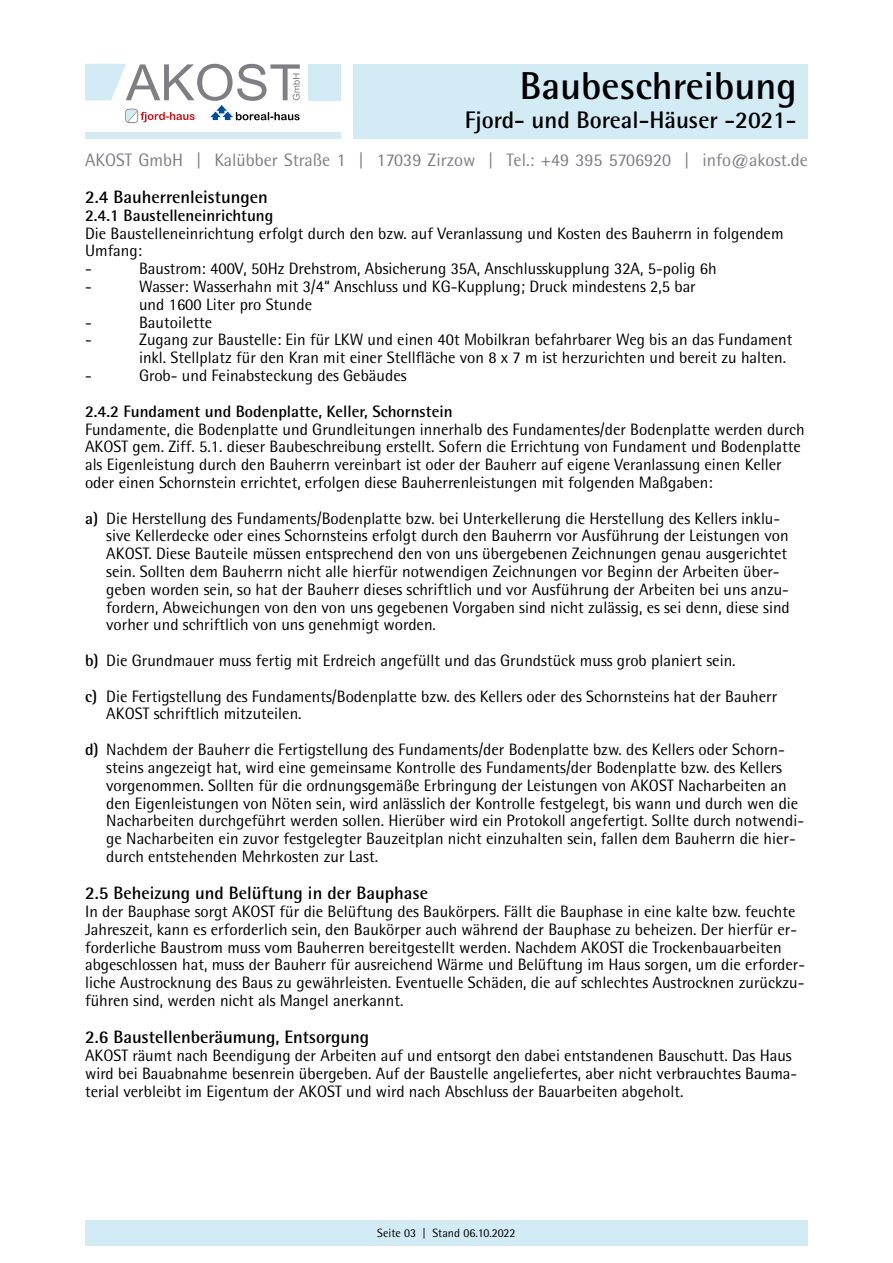
<style>
.page{position:relative;width:893px;height:1263px;background:#fff}
.page>*{position:absolute;margin:0;border:0;box-sizing:border-box;transform-origin:0 0}
.t1{font:700 39px "Rotis Semi Sans Std";color:#000}
.t2{font:700 24px "Rotis Semi Sans Std";color:#000}
.ZW_US{font:700 18px "Rotis Semi Sans Std";color:#000}
.t3{font:18px "Rotis Semi Sans Std";color:#7e7e84}
.t4{font:16.5px/17.9px "Rotis Semi Sans Std";color:#000}
.t5{font:700 16.5px "Rotis Semi Sans Std";color:#000}
.t6{font:12px "Rotis Semi Sans Std";color:#000}
.s1{font-weight:700}
</style>
<div class="page">
<div style="left:308px;top:64px;width:32px;height:36px;background:#d3ebf4"></div>
<div style="left:85px;top:132px;width:255px;height:7px;background:#d3ebf4"></div>
<svg style="left:85px;top:64px;width:215px;height:59px"></svg>
<div style="left:353px;top:64px;width:455px;height:75px;background:#d3ebf4"></div>
<div style="left:85px;top:1220px;width:723px;height:25px;background:#d3ebf4"></div>
<h1 class="t1" style="left:520px;top:62px;width:278px">Baubeschreibung</h1>
<h2 class="t2" style="left:465px;top:105px;width:333px">Fjord- und Boreal-Häuser -2021-</h2>
<p class="t3" style="left:85px;top:149px;width:724px">AKOST GmbH | Kalübber Straße 1 | 17039 Zirzow | Tel.: +49 395 5706920 | info@akost.de</p>
<p class="ZW_US" style="left:85px;top:186px;width:184px">2.4 Bauherrenleistungen</p>
<p class="t5" style="left:85px;top:205px;width:190px">2.4.1 Baustelleneinrichtung</p>
<p class="t4" style="left:85px;top:224px;width:700px">Die Baustelleneinrichtung erfolgt durch den bzw. auf Veranlassung und Kosten des Bauherrn in folgendem<br>Umfang:</p>
<p class="t4" style="left:85px;top:260px;width:8px">-</p>
<p class="t4" style="left:139px;top:260px;width:579px">Baustrom: 400V, 50Hz Drehstrom, Absicherung 35A, Anschlusskupplung 32A, 5-polig 6h</p>
<p class="t4" style="left:85px;top:277px;width:8px">-</p>
<p class="t4" style="left:139px;top:277px;width:558px">Wasser: Wasserhahn mit 3/4“ Anschluss und KG-Kupplung; Druck mindestens 2,5 bar</p>
<p class="t4" style="left:139px;top:295px;width:175px">und 1600 Liter pro Stunde</p>
<p class="t4" style="left:85px;top:313px;width:8px">-</p>
<p class="t4" style="left:139px;top:313px;width:75px">Bautoilette</p>
<p class="t4" style="left:85px;top:331px;width:8px">-</p>
<p class="t4" style="left:139px;top:331px;width:655px">Zugang zur Baustelle: Ein für LKW und einen 40t Mobilkran befahrbarer Weg bis an das Fundament inkl. Stellplatz für den Kran mit einer Stellfläche von 8 x 7 m ist herzurichten und bereit zu halten.</p>
<p class="t4" style="left:85px;top:366px;width:8px">-</p>
<p class="t4" style="left:139px;top:366px;width:269px">Grob- und Feinabsteckung des Gebäudes</p>
<p class="t5" style="left:85px;top:401px;width:369px">2.4.2 Fundament und Bodenplatte, Keller, Schornstein</p>
<p class="t4" style="left:85px;top:420px;width:721px">Fundamente, die Bodenplatte und Grundleitungen innerhalb des Fundamentes/der Bodenplatte werden durch AKOST gem. Ziff. 5.1. dieser Baubeschreibung erstellt. Sofern die Errichtung von Fundament und Bodenplatte als Eigenleistung durch den Bauherrn vereinbart ist oder der Bauherr auf eigene Veranlassung einen Keller oder einen Schornstein errichtet, erfolgen diese Bauherrenleistungen mit folgenden Maßgaben:</p>
<p class="t4" style="left:106px;top:509px;width:685px;text-indent:-21px"><span class="s1">a)</span> Die Herstellung des Fundaments/Bodenplatte bzw. bei Unterkellerung die Herstellung des Kellers inklu&shy;sive Kellerdecke oder eines Schornsteins erfolgt durch den Bauherrn vor Ausführung der Leistungen von AKOST. Diese Bauteile müssen entsprechend den von uns übergebenen Zeichnungen genau ausgerichtet sein. Sollten dem Bauherrn nicht alle hierfür notwendigen Zeichnungen vor Beginn der Arbeiten über&shy;geben worden sein, so hat der Bauherr dieses schriftlich und vor Ausführung der Arbeiten bei uns anzu&shy;fordern, Abweichungen von den von uns gegebenen Vorgaben sind nicht zulässig, es sei denn, diese sind vorher und schriftlich von uns genehmigt worden.</p>
<p class="t4" style="left:85px;top:651px;width:652px"><span class="s1">b)</span> Die Grundmauer muss fertig mit Erdreich angefüllt und das Grundstück muss grob planiert sein.</p>
<p class="t4" style="left:106px;top:687px;width:672px;text-indent:-21px"><span class="s1">c)</span> Die Fertigstellung des Fundaments/Bodenplatte bzw. des Kellers oder des Schornsteins hat der Bauherr<br>AKOST schriftlich mitzuteilen.</p>
<p class="t4" style="left:106px;top:740px;width:699px;text-indent:-21px"><span class="s1">d)</span> Nachdem der Bauherr die Fertigstellung des Fundaments/der Bodenplatte bzw. des Kellers oder Schorn&shy;steins angezeigt hat, wird eine gemeinsame Kontrolle des Fundaments/der Bodenplatte bzw. des Kellers vorgenommen. Sollten für die ordnungsgemäße Erbringung der Leistungen von AKOST Nacharbeiten an den Eigenleistungen von Nöten sein, wird anlässlich der Kontrolle festgelegt, bis wann und durch wen die Nacharbeiten durchgeführt werden sollen. Hierüber wird ein Protokoll angefertigt. Sollte durch notwendi&shy;ge Nacharbeiten ein zuvor festgelegter Bauzeitplan nicht einzuhalten sein, fallen dem Bauherrn die hier&shy;durch entstehenden Mehrkosten zur Last.</p>
<p class="ZW_US" style="left:85px;top:882px;width:345px">2.5 Beheizung und Belüftung in der Bauphase</p>
<p class="t4" style="left:85px;top:902px;width:722px">In der Bauphase sorgt AKOST für die Belüftung des Baukörpers. Fällt die Bauphase in eine kalte bzw. feuchte Jahreszeit, kann es erforderlich sein, den Baukörper auch während der Bauphase zu beheizen. Der hierfür er&shy;forderliche Baustrom muss vom Bauherren bereitgestellt werden. Nachdem AKOST die Trockenbauarbeiten abgeschlossen hat, muss der Bauherr für ausreichend Wärme und Belüftung im Haus sorgen, um die erforder&shy;liche Austrocknung des Baus zu gewährleisten. Eventuelle Schäden, die auf schlechtes Austrocknen zurückzu&shy;führen sind, werden nicht als Mangel anerkannt.</p>
<p class="ZW_US" style="left:85px;top:1026px;width:286px">2.6 Baustellenberäumung, Entsorgung</p>
<p class="t4" style="left:85px;top:1046px;width:714px">AKOST räumt nach Beendigung der Arbeiten auf und entsorgt den dabei entstandenen Bauschutt. Das Haus wird bei Bauabnahme besenrein übergeben. Auf der Baustelle angeliefertes, aber nicht verbrauchtes Bauma&shy;terial verbleibt im Eigentum der AKOST und wird nach Abschluss der Bauarbeiten abgeholt.</p>
<p class="t6" style="left:377px;top:1225px;width:140px">Seite 03 | Stand 06.10.2022</p>
</div>
